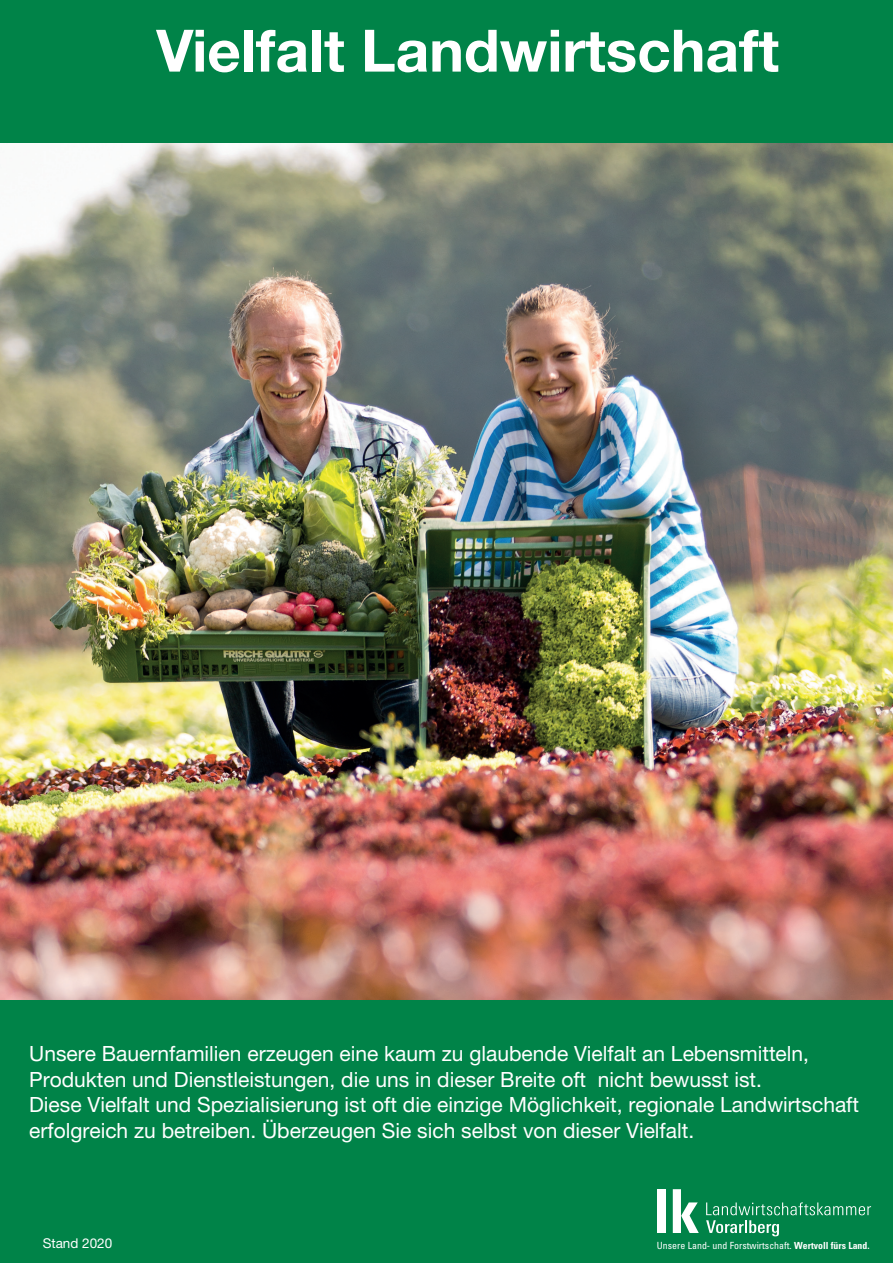
<style>
.page{position:relative;width:893px;height:1263px;background:#fff}
.page>*{position:absolute;margin:0;border:0;box-sizing:border-box;transform-origin:0 0}
.t1{font:700 58.5px "Helvetica Neue";color:#fff}
.t2{font:21px/25.5px "Helvetica Neue";color:#fff}
.t3{font:13.5px "Helvetica Neue";color:#fff}
.t4{font:condensed 9.9px "Univers";color:#fff}
.s1{font-weight:700;font-size:9.75px}
</style>
<div class="page">
<img style="left:0;top:142px;width:893px;height:858px">
<div style="left:0;top:0;width:893px;height:142px;background:#008348"></div>
<div style="left:0;top:1178px;width:893px;height:85px;background:#008348"></div>
<svg style="left:706px;top:1202px;width:165px;height:34px"></svg>
<div style="left:658px;top:1189px;width:8px;height:44px;background:#fff"></div>
<svg style="left:673px;top:1189px;width:26px;height:44px"></svg>
<div style="left:0;top:1000px;width:893px;height:182px;background:#008348"></div>
<h1 class="t1" style="left:156px;top:15px;width:624px">Vielfalt Landwirtschaft</h1>
<p class="t2" style="left:29px;top:1041px;width:831px">Unsere Bauernfamilien erzeugen eine kaum zu glaubende Vielfalt an Lebensmitteln, Produkten und Dienstleistungen, die uns in dieser Breite oft nicht bewusst ist.<br>Diese Vielfalt und Spezialisierung ist oft die einzige Möglichkeit, regionale Landwirtschaft erfolgreich zu betreiben. Überzeugen Sie sich selbst von dieser Vielfalt.</p>
<p class="t3" style="left:43px;top:1235px;width:71px">Stand 2020</p>
<p class="t4" style="left:657px;top:1239px;width:214px">Unsere Land- und Forstwirtschaft. <span class="s1">Wertvoll fürs Land.</span></p>
</div>
